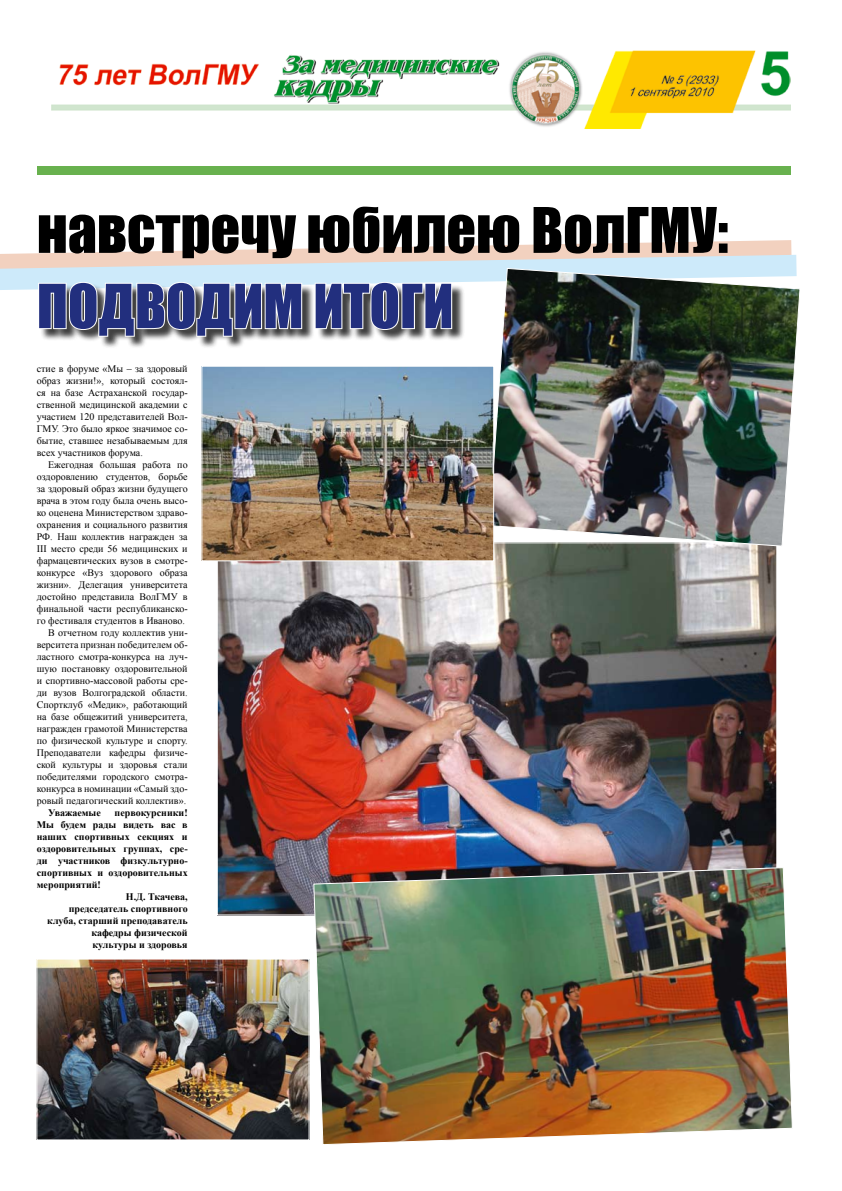
<style>
.page{position:relative;width:842px;height:1191px;background:#fff}
.page>*{position:absolute;margin:0;border:0;box-sizing:border-box;transform-origin:0 0}
.t1{font:58px "Impact";color:#000}
.t2{font:56px "Impact";color:#222f7e}
.t3{font:10px/12px "Times New Roman";color:#000;text-align:justify}
.t4{font:700 10px "Times New Roman";color:#000}
</style>
<div class="page">
<img style="left:51px;top:50px;width:740px;height:78px">
<div style="left:37px;top:167px;width:754px;height:8px;background:#68b14e"></div>
<div style="left:40px;top:283px;width:425px;height:66px;background:#000;opacity:.75"></div>
<svg style="left:0;top:240px;width:797px;height:98px"></svg>
<img style="left:219px;top:547px;width:556px;height:366px">
<img style="left:488px;top:267px;width:312px;height:280px">
<img style="left:203px;top:368px;width:289px;height:191px">
<div style="left:201px;top:366px;width:293px;height:195px;border:1px solid #fff"></div>
<img style="left:313px;top:866px;width:479px;height:279px">
<img style="left:38px;top:960px;width:270px;height:178px">
<div style="left:36px;top:958px;width:274px;height:182px;border:1px solid #fff"></div>
<h1 class="t1" style="left:37px;top:185px;width:693px">навстречу юбилею ВолГМУ:</h1>
<h2 class="t2" style="left:37px;top:263px;width:418px">ПОДВОДИМ ИТОГИ</h2>
<p class="t3" style="left:37px;top:362px;width:152px">стие в форуме «Мы – за здоровый образ жизни!», который состоял&shy;ся на базе Астраханской государ&shy;ственной медицинской академии с участием 120 представителей Вол-ГМУ. Это было яркое значимое со&shy;бытие, ставшее незабываемым для всех участников форума.</p>
<p class="t3" style="left:37px;top:458px;width:152px;text-align:right">Ежегодная большая работа по оздоровлению студентов, борьбе за здоровый образ жизни будущего врача в этом году была очень высо&shy;ко оценена Министерством здраво&shy;охранения и социального развития<br>РФ. Наш коллектив награжден за<br>III место среди 56 медицинских и фармацевтических вузов в смотре&shy;конкурсе «Вуз здорового образа жизни». Делегация университета достойно представила ВолГМУ в финальной части республиканско&shy;го фестиваля студентов в Иваново.<br>В отчетном году коллектив уни&shy;верситета признан победителем об&shy;ластного смотра-конкурса на луч&shy;шую постановку оздоровительной и спортивно-массовой работы сре&shy;ди вузов Волгоградской области.<br>Спортклуб «Медик», работающий на базе общежитий университета, награжден грамотой Министерства по физической культуре и спорту.<br>Преподаватели кафедры физиче&shy;ской культуры и здоровья стали победителями городского смотра&shy;конкурса в номинации «Самый здо&shy;ровый педагогический коллектив».</p>
<p class="t4" style="left:48px;top:805px;width:54px">Уважаемые</p>
<p class="t4" style="left:115px;top:805px;width:75px">первокурсники!</p>
<p class="t4" style="left:37px;top:817px;width:152px">Мы будем рады видеть вас в</p>
<p class="t4" style="left:37px;top:829px;width:152px">наших спортивных секциях и</p>
<p class="t4" style="left:37px;top:841px;width:152px">оздоровительных группах, сре-</p>
<p class="t4" style="left:37px;top:853px;width:152px">ди участников физкультурно-</p>
<p class="t4" style="left:37px;top:865px;width:152px">спортивных и оздоровительных</p>
<p class="t4" style="left:37px;top:877px;width:66px">мероприятий!</p>
<p class="t4" style="left:126px;top:889px;width:63px">Н.Д. Ткачева,</p>
<p class="t4" style="left:69px;top:901px;width:120px">председатель спортивного</p>
<p class="t4" style="left:47px;top:913px;width:142px">клуба, старший преподаватель</p>
<p class="t4" style="left:91px;top:925px;width:98px">кафедры физической</p>
<p class="t4" style="left:93px;top:937px;width:97px">культуры и здоровья</p>
</div>
